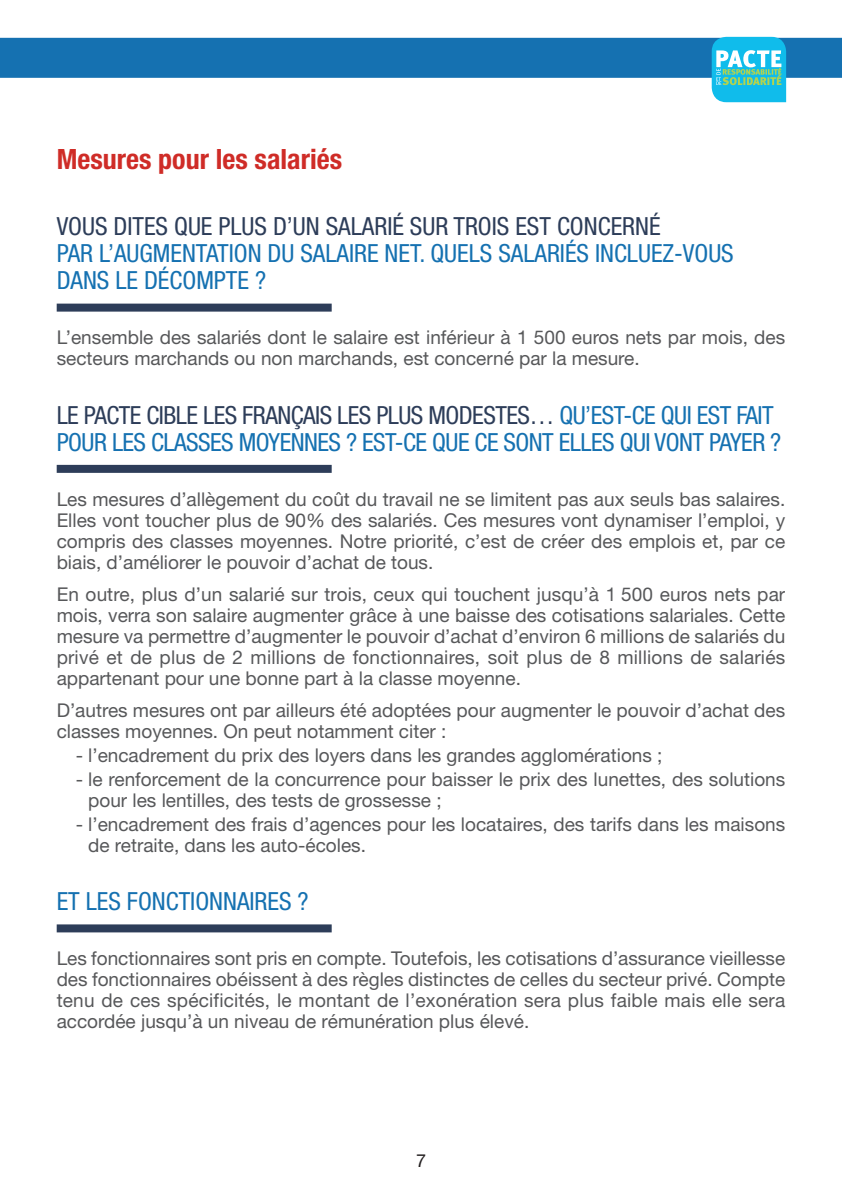
<style>
.page{position:relative;width:842px;height:1191px;background:#fff}
.page>*{position:absolute;margin:0;border:0;box-sizing:border-box;transform-origin:0 0}
.t1{font:700 condensed 28px "Helvetica Neue";color:#cf2c27}
.t2{font:condensed 25px/27px "Helvetica Neue";letter-spacing:-.02em;color:#1571b1}
.t3{font:condensed 25px/27px "Helvetica Neue";color:#1571b1}
.t4{font:condensed 25px "Helvetica Neue";color:#2d3d59}
.t5{font:19px/21px "Helvetica Neue";color:#57585a}
.t6{font:18px "Helvetica Neue";color:#231f20}
.s1{color:#2d3d59}
</style>
<div class="page">
<div style="left:0;top:38px;width:842px;height:40px;background:#1571b1"></div>
<svg style="left:712px;top:37px;width:74px;height:65px;background:#41c6dd"></svg>
<div style="left:57px;top:303px;width:275px;height:8px;background:#2d3d59"></div>
<div style="left:57px;top:465px;width:275px;height:8px;background:#2d3d59"></div>
<div style="left:57px;top:924px;width:275px;height:8px;background:#2d3d59"></div>
<h1 class="t1" style="left:57px;top:142px;width:287px">Mesures pour les salariés</h1>
<h2 class="t4" style="left:57px;top:217px;width:605px">VOUS DITES QUE PLUS D’UN SALARIÉ SUR TROIS EST CONCERNÉ</h2>
<h2 class="t3" style="left:57px;top:242px;width:679px">PAR L’AUGMENTATION DU SALAIRE NET. QUELS SALARIÉS INCLUEZ-VOUS<br>DANS LE DÉCOMPTE ?</h2>
<p class="t5" style="left:57px;top:329px;width:730px">L’ensemble des salariés dont le salaire est inférieur à 1 500 euros nets par mois, des secteurs marchands ou non marchands, est concerné par la mesure.</p>
<h2 class="t2" style="left:57px;top:403px;width:726px"><span class="s1">LE PACTE CIBLE LES FRANÇAIS LES PLUS MODESTES…</span> QU’EST-CE QUI EST FAIT<br>POUR LES CLASSES MOYENNES ? EST-CE QUE CE SONT ELLES QUI VONT PAYER ?</h2>
<p class="t5" style="left:57px;top:490px;width:730px;text-align:justify">Les mesures d’allègement du coût du travail ne se limitent pas aux seuls bas salaires.<br>Elles vont toucher plus de 90% des salariés. Ces mesures vont dynamiser l’emploi, y compris des classes moyennes. Notre priorité, c’est de créer des emplois et, par ce biais, d’améliorer le pouvoir d’achat de tous.</p>
<p class="t5" style="left:57px;top:585px;width:730px;text-align:justify">En outre, plus d’un salarié sur trois, ceux qui touchent jusqu’à 1 500 euros nets par mois, verra son salaire augmenter grâce à une baisse des cotisations salariales. Cette mesure va permettre d’augmenter le pouvoir d’achat d’environ 6 millions de salariés du privé et de plus de 2 millions de fonctionnaires, soit plus de 8 millions de salariés appartenant pour une bonne part à la classe moyenne.</p>
<p class="t5" style="left:57px;top:702px;width:730px">D’autres mesures ont par ailleurs été adoptées pour augmenter le pouvoir d’achat des classes moyennes. On peut notamment citer :</p>
<p class="t5" style="left:76px;top:747px;width:588px">- l’encadrement du prix des loyers dans les grandes agglomérations ;</p>
<p class="t5" style="left:88px;top:770px;width:699px;text-indent:-12px">- le renforcement de la concurrence pour baisser le prix des lunettes, des solutions pour les lentilles, des tests de grossesse ;</p>
<p class="t5" style="left:88px;top:815px;width:699px;text-indent:-12px">- l’encadrement des frais d’agences pour les locataires, des tarifs dans les maisons de retraite, dans les auto-écoles.</p>
<h2 class="t3" style="left:57px;top:890px;width:253px">ET LES FONCTIONNAIRES ?</h2>
<p class="t5" style="left:57px;top:950px;width:730px;text-align:justify">Les fonctionnaires sont pris en compte. Toutefois, les cotisations d’assurance vieillesse des fonctionnaires obéissent à des règles distinctes de celles du secteur privé. Compte tenu de ces spécificités, le montant de l’exonération sera plus faible mais elle sera accordée jusqu’à un niveau de rémunération plus élevé.</p>
<p class="t6" style="left:416px;top:1153px;width:12px">7</p>
</div>
